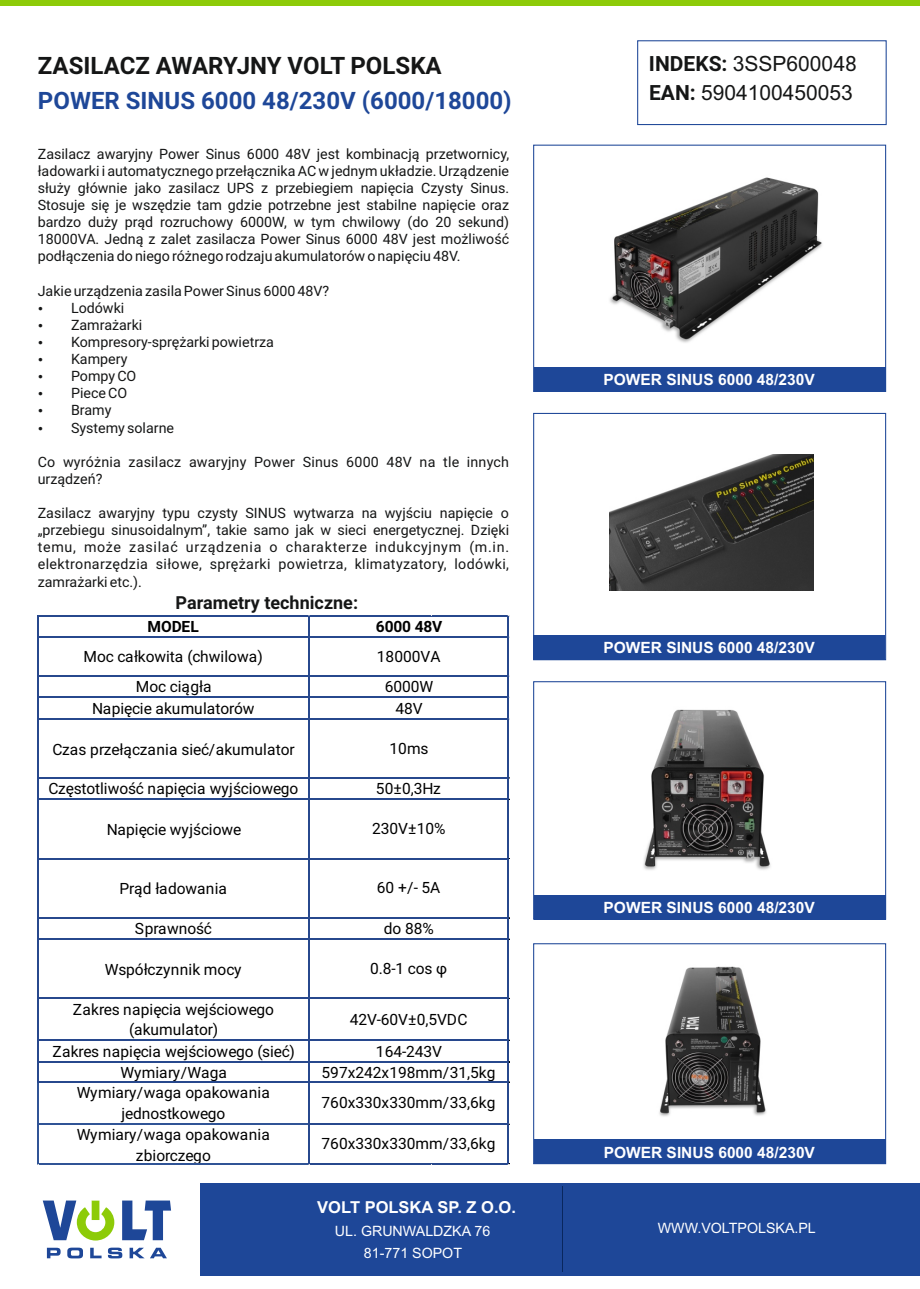
<style>
.page{position:relative;width:920px;height:1289px;background:#fff}
.page>*{position:absolute;margin:0;border:0;box-sizing:border-box;transform-origin:0 0}
.t1{font:700 24px "Roboto";color:#1e4798}
.t2{font:700 24px "Roboto";color:#151616}
.t3{font:21px/29.2px "Arial";color:#151616}
.t4{font:700 18px "Roboto";color:#151616}
.t5{font:700 16.5px "Arial";color:#fff}
.t6{font:15.6px/20.9px "Roboto";color:#000;text-align:center}
.t7{font:700 15.6px "Roboto";letter-spacing:-.01em;color:#000}
.t8{font:700 15.45px "Arial";color:#fff}
.t9{font:14.25px/17.1px "Roboto";color:#151616;text-align:justify}
.t10{font:14.25px/22.4px "Arial";color:#fff;text-align:center}
.s1{font-family:"Roboto";font-weight:700}
.s2{font-family:"Roboto"}
</style>
<div class="page">
<div style="left:0;top:0;width:920px;height:6px;background:#8dcb08"></div>
<div style="left:200px;top:1183px;width:720px;height:92px;background:#1e4798"></div>
<svg style="left:43px;top:1200px;width:71px;height:40px"></svg>
<svg style="left:122px;top:1200px;width:49px;height:40px"></svg>
<svg style="left:47px;top:1247px;width:14px;height:11px"></svg>
<svg style="left:67px;top:1247px;width:16px;height:11px"></svg>
<svg style="left:90px;top:1247px;width:12px;height:11px"></svg>
<svg style="left:108px;top:1247px;width:14px;height:11px"></svg>
<svg style="left:130px;top:1247px;width:37px;height:11px"></svg>
<div style="left:533px;top:1139px;width:352px;height:24px;background:#1e4798"></div>
<hr style="left:562px;top:1186px;width:1px;height:86px;background:#09275e">
<div style="left:533px;top:145px;width:353px;height:247px;border:1px solid #1e4798"></div>
<div style="left:533px;top:943px;width:353px;height:221px;border:1px solid #1e4798"></div>
<div style="left:533px;top:636px;width:352px;height:24px;background:#1e4798"></div>
<div style="left:533px;top:895px;width:352px;height:24px;background:#1e4798"></div>
<div style="left:637px;top:40px;width:249px;height:85px;border:1px solid #1e4798"></div>
<div style="left:534px;top:367px;width:351px;height:24px;background:#1e4798"></div>
<img style="left:610px;top:177px;width:212px;height:166px">
<img style="left:643px;top:709px;width:128px;height:161px">
<img style="left:609px;top:454px;width:204px;height:136px">
<img style="left:659px;top:966px;width:107px;height:151px">
<hr style="left:39px;top:615px;width:470px;height:1px;background:#27488d">
<hr style="left:39px;top:636px;width:470px;height:2px;background:#27488d">
<hr style="left:39px;top:675px;width:470px;height:2px;background:#27488d">
<hr style="left:39px;top:696px;width:470px;height:2px;background:#27488d">
<hr style="left:39px;top:717px;width:470px;height:2px;background:#27488d">
<hr style="left:39px;top:777px;width:470px;height:2px;background:#27488d">
<hr style="left:39px;top:798px;width:470px;height:2px;background:#27488d">
<hr style="left:39px;top:857px;width:470px;height:2px;background:#27488d">
<hr style="left:39px;top:916px;width:470px;height:2px;background:#27488d">
<hr style="left:39px;top:938px;width:470px;height:2px;background:#27488d">
<hr style="left:39px;top:997px;width:470px;height:2px;background:#27488d">
<hr style="left:39px;top:1039px;width:470px;height:2px;background:#27488d">
<hr style="left:39px;top:1060px;width:470px;height:2px;background:#27488d">
<hr style="left:38px;top:615px;width:1px;height:467px;background:#27488d">
<hr style="left:39px;top:1081px;width:470px;height:1px;background:#27488d">
<hr style="left:39px;top:1122px;width:269px;height:2px;background:#305496">
<hr style="left:310px;top:1122px;width:199px;height:2px;background:#27488d">
<hr style="left:38px;top:1082px;width:1px;height:82px;background:#305496">
<hr style="left:39px;top:1162px;width:269px;height:2px;background:#305496">
<hr style="left:308px;top:616px;width:2px;height:548px;background:#27488d">
<hr style="left:310px;top:1162px;width:199px;height:2px;background:#27488d">
<hr style="left:507px;top:616px;width:2px;height:548px;background:#27488d">
<h1 class="t2" style="left:38px;top:56px;width:405px">ZASILACZ AWARYJNY VOLT POLSKA</h1>
<h1 class="t1" style="left:38px;top:91px;width:475px">POWER SINUS 6000 48/230V (6000/18000)</h1>
<p class="t9" style="left:38px;top:147px;width:473px">Zasilacz awaryjny Power Sinus 6000 48V jest kombinacją przetwornicy, ładowarki i automatycznego przełącznika AC w jednym układzie. Urządzenie służy głównie jako zasilacz UPS z przebiegiem napięcia Czysty Sinus.<br>Stosuje się je wszędzie tam gdzie potrzebne jest stabilne napięcie oraz bardzo duży prąd rozruchowy 6000W, w tym chwilowy (do 20 sekund)<br>18000VA. Jedną z zalet zasilacza Power Sinus 6000 48V jest możliwość podłączenia do niego różnego rodzaju akumulatorów o napięciu 48V.</p>
<p class="t9" style="left:71px;top:283px;width:260px;text-align:left;text-indent:-33px">Jakie urządzenia zasila Power Sinus 6000 48V?<br>Lodówki<br>Zamrażarki<br>Kompresory-sprężarki powietrza<br>Kampery<br>Pompy CO<br>Piece CO<br>Bramy<br>Systemy solarne</p>
<p class="t9" style="left:38px;top:454px;width:473px">Co wyróżnia zasilacz awaryjny Power Sinus 6000 48V na tle innych urządzeń?</p>
<p class="t9" style="left:38px;top:506px;width:473px">Zasilacz awaryjny typu czysty SINUS wytwarza na wyjściu napięcie o „przebiegu sinusoidalnym”, takie samo jak w sieci energetycznej. Dzięki temu, może zasilać urządzenia o charakterze indukcyjnym (m.in. elektronarzędzia siłowe, sprężarki powietrza, klimatyzatory, lodówki, zamrażarki etc.).</p>
<p class="t4" style="left:176px;top:595px;width:184px">Parametry techniczne:</p>
<p class="t7" style="left:148px;top:620px;width:53px">MODEL</p>
<p class="t6" style="left:83px;top:643px;width:181px;line-height:30.2px">Moc całkowita (chwilowa)<br>Moc ciągła</p>
<p class="t6" style="left:92px;top:699px;width:164px">Napięcie akumulatorów</p>
<p class="t6" style="left:52px;top:740px;width:244px">Czas przełączania sieć/akumulator</p>
<p class="t6" style="left:48px;top:780px;width:251px">Częstotliwość napięcia wyjściowego</p>
<p class="t6" style="left:107px;top:821px;width:136px">Napięcie wyjściowe</p>
<p class="t7" style="left:376px;top:620px;width:68px">6000 48V</p>
<p class="t6" style="left:377px;top:643px;width:65px;line-height:30.2px">18000VA<br>6000W</p>
<p class="t6" style="left:395px;top:699px;width:29px">48V</p>
<p class="t6" style="left:389px;top:739px;width:41px">10ms</p>
<p class="t6" style="left:376px;top:780px;width:67px">50±0,3Hz</p>
<p class="t6" style="left:372px;top:820px;width:75px">230V±10%</p>
<p class="t6" style="left:119px;top:880px;width:109px">Prąd ładowania</p>
<p class="t6" style="left:135px;top:920px;width:79px">Sprawność</p>
<p class="t6" style="left:105px;top:960px;width:138px">Współczynnik mocy</p>
<p class="t6" style="left:52px;top:1000px;width:244px">Zakres napięcia wejściowego (akumulator)<br>Zakres napięcia wejściowego (sieć)<br>Wymiary/Waga<br>Wymiary/waga opakowania jednostkowego<br>Wymiary/waga opakowania zbiorczego</p>
<p class="t6" style="left:377px;top:879px;width:65px">60 +/- 5A</p>
<p class="t6" style="left:384px;top:920px;width:52px">do 88%</p>
<p class="t6" style="left:370px;top:959px;width:78px">0.8-1 cos φ</p>
<p class="t6" style="left:350px;top:1010px;width:119px">42V-60V±0,5VDC</p>
<p class="t6" style="left:376px;top:1042px;width:68px">164-243V</p>
<p class="t6" style="left:321px;top:1093px;width:175px">760x330x330mm/33,6kg</p>
<p class="t6" style="left:321px;top:1134px;width:175px">760x330x330mm/33,6kg</p>
<p class="t6" style="left:321px;top:1063px;width:175px">597x242x198mm/31,5kg</p>
<h2 class="t3" style="left:649px;top:51px;width:209px"><span class="s1">INDEKS:</span> 3SSP6000<span class="s2">48<br></span><span class="s1">EAN:</span> 5904100450053</h2>
<p class="t8" style="left:603px;top:374px;width:213px">POWER SINUS 6000 48/230V</p>
<p class="t8" style="left:603px;top:642px;width:213px">POWER SINUS 6000 48/230V</p>
<p class="t8" style="left:603px;top:902px;width:213px">POWER SINUS 6000 48/230V</p>
<p class="t8" style="left:603px;top:1146px;width:213px">POWER SINUS 6000 48/230V</p>
<p class="t5" style="left:317px;top:1200px;width:200px">VOLT POLSKA SP. Z O.O.</p>
<p class="t10" style="left:335px;top:1220px;width:157px">UL. GRUNWALDZKA 76<br>81-771 SOPOT</p>
<p class="t10" style="left:658px;top:1217px;width:159px">WWW.VOLTPOLSKA.PL</p>
</div>
